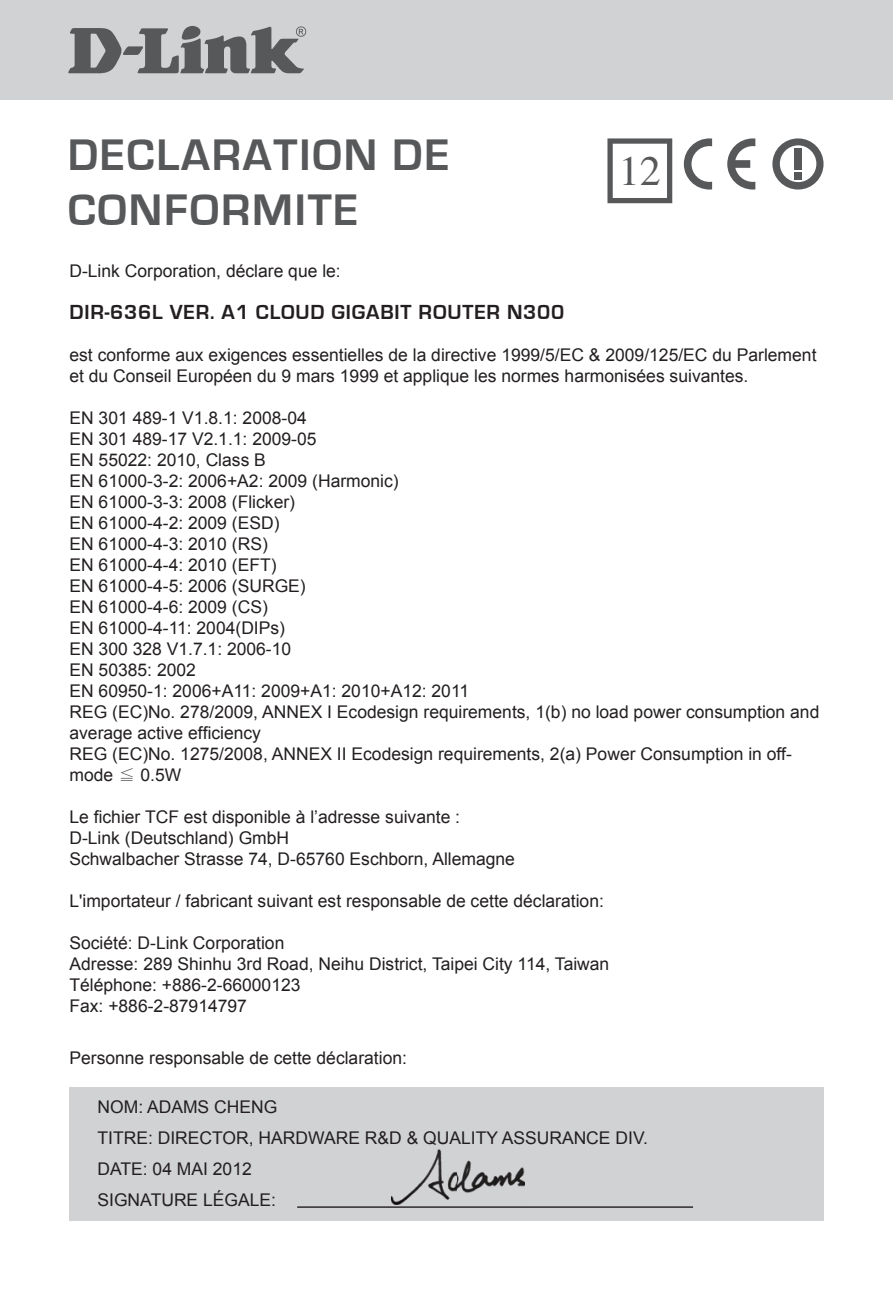
<style>
.page{position:relative;width:893px;height:1290px;background:#fff}
.page>*{position:absolute;margin:0;border:0;box-sizing:border-box;transform-origin:0 0}
.t1{font:700 45.5px/54.6px "Eurostile";letter-spacing:.04em;color:#57585a}
.t2{font:42px "Times";color:#57585a}
.t3{font:700 21px "Eurostile";letter-spacing:.04em;color:#231f20}
.t4{font:17.5px/21px "Arial";color:#231f20}
.s1{font-family:"Ming Li U"}
</style>
<div class="page">
<div style="left:0;top:0;width:893px;height:99px;background:#d1d2d4"></div>
<svg style="left:68px;top:26px;width:238px;height:48px"></svg>
<div style="left:69px;top:1086px;width:754px;height:134px;background:#d1d2d4"></div>
<hr style="left:297px;top:1206px;width:396px;height:2px;background:#231f20">
<img style="left:391px;top:1150px;width:134px;height:54px">
<svg style="left:607px;top:138px;width:65px;height:65px"></svg>
<svg style="left:772px;top:138px;width:51px;height:52px"></svg>
<div style="left:794px;top:172px;width:8px;height:8px;background:#57585a"></div>
<svg style="left:727px;top:138px;width:28px;height:52px"></svg>
<svg style="left:684px;top:138px;width:28px;height:52px"></svg>
<h1 class="t1" style="left:68px;top:129px;width:383px">DECLARATION DE<br>CONFORMITE</h1>
<h2 class="t2" style="left:619px;top:148px;width:43px">12</h2>
<p class="t4" style="left:69px;top:260px;width:273px">D-Link Corporation, déclare que le:</p>
<p class="t3" style="left:69px;top:301px;width:407px">DIR-636L VER. A1 CLOUD GIGABIT ROUTER</p>
<p class="t3" style="left:507px;top:301px;width:59px">N300</p>
<p class="t4" style="left:69px;top:344px;width:749px">est conforme aux exigences essentielles de la directive 1999/5/EC &amp; 2009/125/EC du Parlement et du Conseil Européen du 9 mars 1999 et applique les normes harmonisées suivantes.</p>
<p class="t4" style="left:69px;top:407px;width:751px">EN 301 489-1 V1.8.1: 2008-04<br>EN 301 489-17 V2.1.1: 2009-05<br>EN 55022: 2010, Class B<br>EN 61000-3-2: 2006+A2: 2009 (Harmonic)<br>EN 61000-3-3: 2008 (Flicker)<br>EN 61000-4-2: 2009 (ESD)<br>EN 61000-4-3: 2010 (RS)<br>EN 61000-4-4: 2010 (EFT)<br>EN 61000-4-5: 2006 (SURGE)<br>EN 61000-4-6: 2009 (CS)<br>EN 61000-4-11: 2004(DIPs)<br>EN 300 328 V1.7.1: 2006-10<br>EN 50385: 2002<br>EN 60950-1: 2006+A11: 2009+A1: 2010+A12: 2011<br>REG (EC)No. 278/2009, ANNEX I Ecodesign requirements, 1(b) no load power consumption and average active efficiency<br>REG (EC)No. 1275/2008, ANNEX II Ecodesign requirements, 2(a) Power Consumption in off&shy;mode <span class="s1">≦</span> 0.5W</p>
<p class="t4" style="left:69px;top:806px;width:447px">Le fichier TCF est disponible à l’adresse suivante :<br>D-Link (Deutschland) GmbH<br>Schwalbacher Strasse 74, D-65760 Eschborn, Allemagne</p>
<p class="t4" style="left:69px;top:890px;width:536px">L'importateur / fabricant suivant est responsable de cette déclaration:</p>
<p class="t4" style="left:69px;top:932px;width:541px">Société: D-Link Corporation<br>Adresse: 289 Shinhu 3rd Road, Neihu District, Taipei City 114, Taiwan Téléphone: +886-2-66000123<br>Fax: +886-2-87914797</p>
<p class="t4" style="left:69px;top:1047px;width:339px">Personne responsable de cette déclaration:</p>
<p class="t4" style="left:98px;top:1091px;width:552px;line-height:30.8px">NOM: ADAMS CHENG<br>TITRE: DIRECTOR, HARDWARE R&amp;D &amp; QUALITY ASSURANCE DIV.<br>DATE: 04 mai</p>
<p class="t4" style="left:98px;top:1153px;width:180px;line-height:30.8px;text-indent:115px">2012<br>SIGNATURE LÉGALE:</p>
</div>
